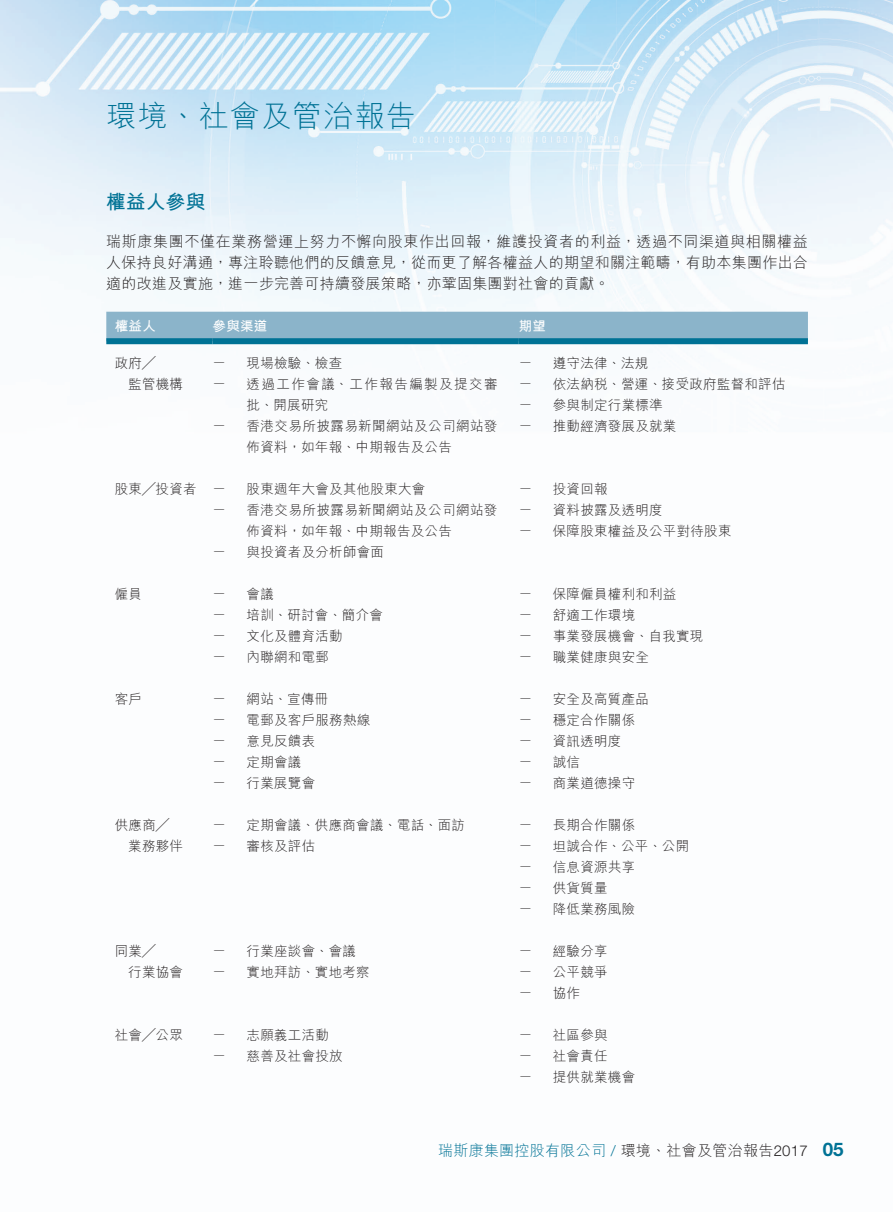
<style>
.page{position:relative;width:893px;height:1212px;background:#fff}
.page>*{position:absolute;margin:0;border:0;box-sizing:border-box;transform-origin:0 0}
.t1{font:300 30px "M Hei HK";letter-spacing:.04em;color:#007295}
._01_H1{font:700 19.5px "M Hei HK";letter-spacing:.02em;color:#007295}
.t2{font:700 18.75px "Helvetica Neue LT Std";color:#007295}
._00_txt{font:300 15px/21px "M Hei HK";letter-spacing:.02em;color:#231f20;text-align:justify}
.t3{font:300 15px "M Hei HK";letter-spacing:.02em;color:#007295}
._50_Table_txt{font:300 13.5px "M Hei HK";letter-spacing:.02em;color:#231f20}
._50_Table_txt-2{font:100 13.5px "Helvetica Neue LT Std";color:#231f20}
._50_Table_txt-3{font:300 13.5px "M Hei HK";letter-spacing:.105em;color:#231f20}
._50_Table_txt-4{font:700 13.5px "M Hei HK";letter-spacing:.02em;color:#fff}
.s1{font-family:"Helvetica Neue LT Std"}
.s2{color:#231f20}
.s3{font-family:"Helvetica Neue LT Std";color:#231f20}
</style>
<div class="page">
<img style="left:0;top:0;width:893px;height:350px">
<div style="left:106px;top:312px;width:702px;height:26px;background:#8bb4ca"></div>
<div style="left:106px;top:338px;width:107px;height:6px;background:#007295"></div>
<div style="left:213px;top:338px;width:306px;height:6px;background:#007295"></div>
<div style="left:519px;top:338px;width:289px;height:6px;background:#007295"></div>
<h1 class="t1" style="left:106px;top:100px;width:311px">環境、社會及管治報告</h1>
<p class="_01_H1" style="left:106px;top:187px;width:101px">權益人參與</p>
<p class="_00_txt" style="left:106px;top:231px;width:703px">瑞斯康集團不僅在業務營運上努力不懈向股東作出回報，維護投資者的利益，透過不同渠道與相關權益人保持良好溝通，專注聆聽他們的反饋意見，從而更了解各權益人的期望和關注範疇，有助本集團作出合適的改進及實施，進一步完善可持續發展策略，亦鞏固集團對社會的貢獻。</p>
<p class="_50_Table_txt-4" style="left:519px;top:316px;width:29px">期望</p>
<p class="_50_Table_txt-4" style="left:213px;top:316px;width:56px">參與渠道</p>
<p class="_50_Table_txt-4" style="left:115px;top:316px;width:43px">權益人</p>
<p class="_50_Table_txt" style="left:115px;top:356px;width:42px">政府╱</p>
<p class="_50_Table_txt" style="left:128px;top:377px;width:56px">監管機構</p>
<p class="_50_Table_txt" style="left:553px;top:356px;width:97px">遵守法律、法規</p>
<p class="_50_Table_txt" style="left:247px;top:356px;width:97px">現場檢驗、檢查</p>
<p class="_50_Table_txt-2" style="left:213px;top:353px;width:15px">—</p>
<p class="_50_Table_txt-2" style="left:519px;top:353px;width:15px">—</p>
<p class="_50_Table_txt-3" style="left:247px;top:377px;width:252px">透過工作會議、工作報告編製及提交審</p>
<p class="_50_Table_txt" style="left:553px;top:377px;width:234px">依法納稅、營運、接受政府監督和評估</p>
<p class="_50_Table_txt-2" style="left:213px;top:374px;width:15px">—</p>
<p class="_50_Table_txt-2" style="left:519px;top:374px;width:15px">—</p>
<p class="_50_Table_txt-2" style="left:213px;top:416px;width:15px">—</p>
<p class="_50_Table_txt" style="left:247px;top:398px;width:83px">批、開展研究</p>
<p class="_50_Table_txt" style="left:247px;top:419px;width:252px">香港交易所披露易新聞網站及公司網站發</p>
<p class="_50_Table_txt-2" style="left:519px;top:395px;width:15px">—</p>
<p class="_50_Table_txt-2" style="left:519px;top:416px;width:15px">—</p>
<p class="_50_Table_txt" style="left:553px;top:398px;width:111px">參與制定行業標準</p>
<p class="_50_Table_txt" style="left:553px;top:419px;width:125px">推動經濟發展及就業</p>
<p class="_50_Table_txt" style="left:247px;top:440px;width:207px">佈資料，如年報、中期報告及公告</p>
<p class="_50_Table_txt" style="left:115px;top:482px;width:83px">股東╱投資者</p>
<p class="_50_Table_txt-2" style="left:213px;top:479px;width:15px">—</p>
<p class="_50_Table_txt" style="left:247px;top:482px;width:180px">股東週年大會及其他股東大會</p>
<p class="_50_Table_txt-2" style="left:519px;top:479px;width:15px">—</p>
<p class="_50_Table_txt" style="left:553px;top:482px;width:56px">投資回報</p>
<p class="_50_Table_txt-2" style="left:213px;top:500px;width:15px">—</p>
<p class="_50_Table_txt" style="left:247px;top:503px;width:252px">香港交易所披露易新聞網站及公司網站發</p>
<p class="_50_Table_txt-2" style="left:519px;top:500px;width:15px">—</p>
<p class="_50_Table_txt" style="left:553px;top:503px;width:111px">資料披露及透明度</p>
<p class="_50_Table_txt-2" style="left:213px;top:542px;width:15px">—</p>
<p class="_50_Table_txt" style="left:247px;top:524px;width:207px">佈資料，如年報、中期報告及公告</p>
<p class="_50_Table_txt" style="left:247px;top:545px;width:139px">與投資者及分析師會面</p>
<p class="_50_Table_txt-2" style="left:519px;top:521px;width:15px">—</p>
<p class="_50_Table_txt" style="left:553px;top:524px;width:180px">保障股東權益及公平對待股東</p>
<p class="_50_Table_txt" style="left:115px;top:587px;width:29px">僱員</p>
<p class="_50_Table_txt-2" style="left:213px;top:584px;width:15px">—</p>
<p class="_50_Table_txt" style="left:247px;top:587px;width:29px">會議</p>
<p class="_50_Table_txt-2" style="left:519px;top:584px;width:15px">—</p>
<p class="_50_Table_txt" style="left:553px;top:587px;width:125px">保障僱員權利和利益</p>
<p class="_50_Table_txt-2" style="left:213px;top:605px;width:15px">—</p>
<p class="_50_Table_txt" style="left:247px;top:608px;width:138px">培訓、研討會、簡介會</p>
<p class="_50_Table_txt-2" style="left:519px;top:605px;width:15px">—</p>
<p class="_50_Table_txt" style="left:553px;top:608px;width:84px">舒適工作環境</p>
<p class="_50_Table_txt-2" style="left:213px;top:626px;width:15px">—</p>
<p class="_50_Table_txt" style="left:247px;top:629px;width:98px">文化及體育活動</p>
<p class="_50_Table_txt-2" style="left:519px;top:626px;width:15px">—</p>
<p class="_50_Table_txt" style="left:553px;top:629px;width:152px">事業發展機會、自我實現</p>
<p class="_50_Table_txt-2" style="left:213px;top:647px;width:15px">—</p>
<p class="_50_Table_txt" style="left:247px;top:650px;width:84px">內聯網和電郵</p>
<p class="_50_Table_txt-2" style="left:519px;top:647px;width:15px">—</p>
<p class="_50_Table_txt" style="left:553px;top:650px;width:98px">職業健康與安全</p>
<p class="_50_Table_txt" style="left:115px;top:692px;width:29px">客戶</p>
<p class="_50_Table_txt-2" style="left:213px;top:689px;width:15px">—</p>
<p class="_50_Table_txt" style="left:247px;top:692px;width:83px">網站、宣傳冊</p>
<p class="_50_Table_txt-2" style="left:519px;top:689px;width:15px">—</p>
<p class="_50_Table_txt" style="left:553px;top:692px;width:98px">安全及高質產品</p>
<p class="_50_Table_txt-2" style="left:213px;top:710px;width:15px">—</p>
<p class="_50_Table_txt" style="left:247px;top:713px;width:125px">電郵及客戶服務熱線</p>
<p class="_50_Table_txt-2" style="left:519px;top:710px;width:15px">—</p>
<p class="_50_Table_txt" style="left:553px;top:713px;width:84px">穩定合作關係</p>
<p class="_50_Table_txt-2" style="left:213px;top:731px;width:15px">—</p>
<p class="_50_Table_txt" style="left:247px;top:734px;width:70px">意見反饋表</p>
<p class="_50_Table_txt-2" style="left:519px;top:731px;width:15px">—</p>
<p class="_50_Table_txt" style="left:553px;top:734px;width:70px">資訊透明度</p>
<p class="_50_Table_txt-2" style="left:213px;top:752px;width:15px">—</p>
<p class="_50_Table_txt" style="left:247px;top:755px;width:56px">定期會議</p>
<p class="_50_Table_txt-2" style="left:519px;top:752px;width:15px">—</p>
<p class="_50_Table_txt" style="left:553px;top:755px;width:29px">誠信</p>
<p class="_50_Table_txt-2" style="left:213px;top:773px;width:15px">—</p>
<p class="_50_Table_txt" style="left:247px;top:776px;width:70px">行業展覽會</p>
<p class="_50_Table_txt-2" style="left:519px;top:773px;width:15px">—</p>
<p class="_50_Table_txt" style="left:553px;top:776px;width:84px">商業道德操守</p>
<p class="_50_Table_txt" style="left:115px;top:818px;width:56px">供應商╱</p>
<p class="_50_Table_txt" style="left:128px;top:839px;width:56px">業務夥伴</p>
<p class="_50_Table_txt-2" style="left:213px;top:815px;width:15px">—</p>
<p class="_50_Table_txt-2" style="left:213px;top:836px;width:15px">—</p>
<p class="_50_Table_txt" style="left:247px;top:818px;width:220px">定期會議、供應商會議、電話、面訪</p>
<p class="_50_Table_txt" style="left:247px;top:839px;width:70px">審核及評估</p>
<p class="_50_Table_txt-2" style="left:519px;top:815px;width:15px">—</p>
<p class="_50_Table_txt-2" style="left:519px;top:836px;width:15px">—</p>
<p class="_50_Table_txt" style="left:553px;top:818px;width:84px">長期合作關係</p>
<p class="_50_Table_txt" style="left:553px;top:839px;width:138px">坦誠合作、公平、公開</p>
<p class="_50_Table_txt-2" style="left:519px;top:857px;width:15px">—</p>
<p class="_50_Table_txt" style="left:553px;top:860px;width:84px">信息資源共享</p>
<p class="_50_Table_txt-2" style="left:519px;top:878px;width:15px">—</p>
<p class="_50_Table_txt" style="left:553px;top:881px;width:56px">供貨質量</p>
<p class="_50_Table_txt-2" style="left:519px;top:899px;width:15px">—</p>
<p class="_50_Table_txt" style="left:553px;top:902px;width:84px">降低業務風險</p>
<p class="_50_Table_txt" style="left:115px;top:944px;width:42px">同業╱</p>
<p class="_50_Table_txt" style="left:128px;top:965px;width:56px">行業協會</p>
<p class="_50_Table_txt-2" style="left:213px;top:941px;width:15px">—</p>
<p class="_50_Table_txt-2" style="left:213px;top:962px;width:15px">—</p>
<p class="_50_Table_txt" style="left:247px;top:944px;width:111px">行業座談會、會議</p>
<p class="_50_Table_txt" style="left:247px;top:965px;width:125px">實地拜訪、實地考察</p>
<p class="_50_Table_txt-2" style="left:519px;top:941px;width:15px">—</p>
<p class="_50_Table_txt-2" style="left:519px;top:962px;width:15px">—</p>
<p class="_50_Table_txt" style="left:553px;top:944px;width:56px">經驗分享</p>
<p class="_50_Table_txt" style="left:553px;top:965px;width:56px">公平競爭</p>
<p class="_50_Table_txt-2" style="left:519px;top:983px;width:15px">—</p>
<p class="_50_Table_txt" style="left:553px;top:986px;width:29px">協作</p>
<p class="_50_Table_txt" style="left:115px;top:1028px;width:70px">社會╱公眾</p>
<p class="_50_Table_txt-2" style="left:213px;top:1025px;width:15px">—</p>
<p class="_50_Table_txt" style="left:247px;top:1028px;width:84px">志願義工活動</p>
<p class="_50_Table_txt-2" style="left:519px;top:1025px;width:15px">—</p>
<p class="_50_Table_txt" style="left:553px;top:1028px;width:56px">社區參與</p>
<p class="_50_Table_txt-2" style="left:213px;top:1046px;width:15px">—</p>
<p class="_50_Table_txt" style="left:247px;top:1049px;width:98px">慈善及社會投放</p>
<p class="_50_Table_txt-2" style="left:519px;top:1046px;width:15px">—</p>
<p class="_50_Table_txt" style="left:553px;top:1049px;width:56px">社會責任</p>
<p class="_50_Table_txt-2" style="left:519px;top:1067px;width:15px">—</p>
<p class="_50_Table_txt" style="left:553px;top:1070px;width:84px">提供就業機會</p>
<p class="t3" style="left:438px;top:1143px;width:371px">瑞斯康集團控股有限公司 <span class="s1">/</span> <span class="s2">環境、社會及管治報告</span><span class="s3">2017</span></p>
<h3 class="t2" style="left:823px;top:1138px;width:22px">05</h3>
</div>
